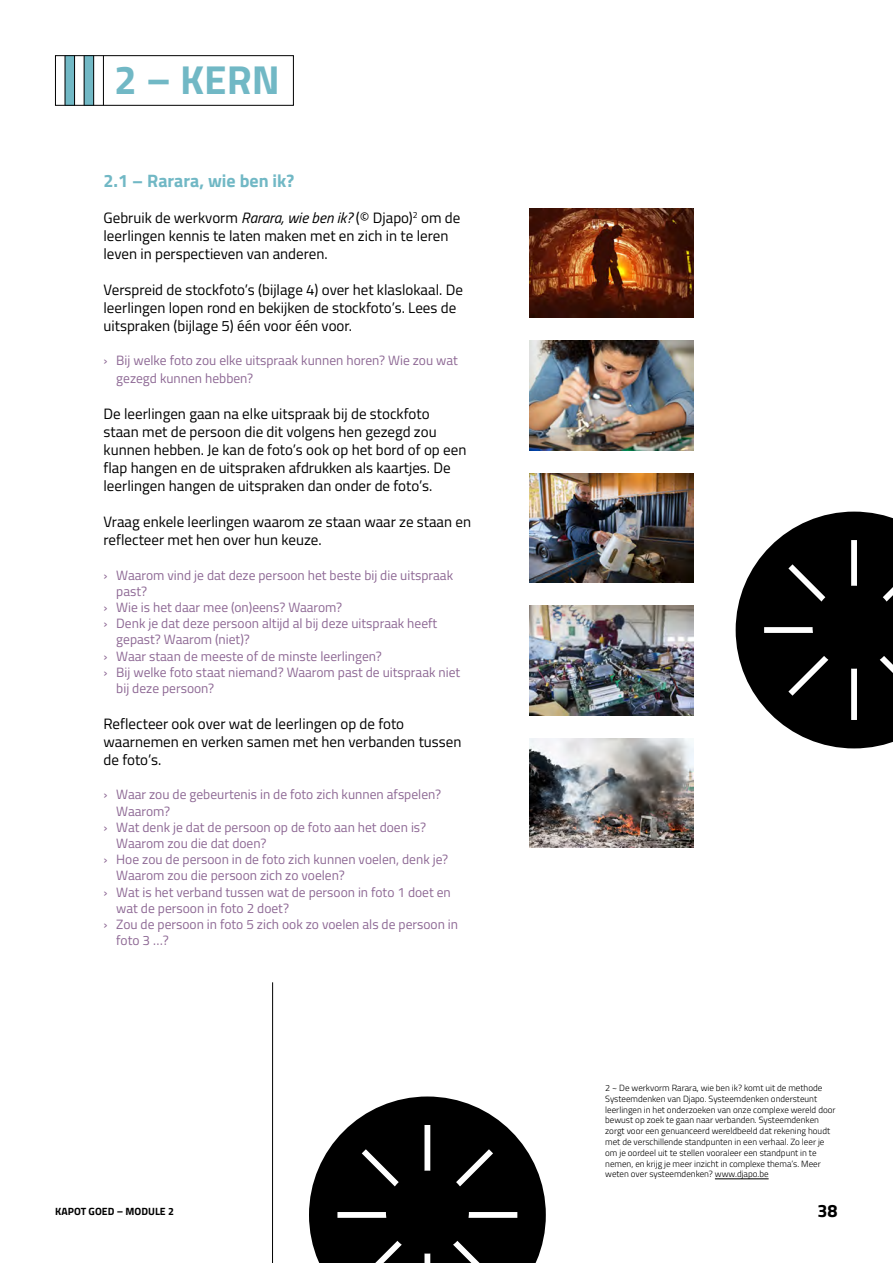
<style>
.page{position:relative;width:893px;height:1263px;background:#fff}
.page>*{position:absolute;margin:0;border:0;box-sizing:border-box;transform-origin:0 0}
.t1{font:700 40.5px "Titillium Web";color:#71b8c5}
.t2{font:700 18px "Titillium Web";color:#71b8c5}
.t3{font:700 18px "Titillium Web";color:#000}
.t4{font:15px/18px "Titillium Web";color:#000}
.t5{font:13.5px/18px "Titillium Web";color:#8e6995}
.t6{font:700 10.5px "Titillium Web";color:#000}
.t7{font:300 9px/10.8px "Titillium Web";color:#000}
.s1{font-style:italic}
</style>
<div class="page">
<div style="left:84px;top:55px;width:10px;height:50px;background:#71b8c5"></div>
<div style="left:65px;top:55px;width:10px;height:50px;background:#71b8c5"></div>
<div style="left:55px;top:55px;width:239px;height:51px;border:1px solid #000"></div>
<hr style="left:65px;top:56px;width:1px;height:49px;background:#000">
<hr style="left:74px;top:56px;width:1px;height:49px;background:#000">
<hr style="left:84px;top:56px;width:1px;height:49px;background:#000">
<hr style="left:93px;top:56px;width:1px;height:49px;background:#000">
<hr style="left:103px;top:56px;width:1px;height:49px;background:#000">
<hr style="left:715px;top:1178px;width:54px;height:1px;background:#000">
<img style="left:529px;top:208px;width:164px;height:110px">
<img style="left:529px;top:341px;width:164px;height:109px">
<img style="left:529px;top:606px;width:164px;height:109px">
<img style="left:529px;top:473px;width:164px;height:110px">
<img style="left:529px;top:738px;width:164px;height:110px">
<hr style="left:272px;top:982px;width:1px;height:281px;background:#000">
<svg style="left:736px;top:512px;width:157px;height:236px"></svg>
<svg style="left:309px;top:1096px;width:237px;height:167px"></svg>
<h1 class="t1" style="left:114px;top:49px;width:167px">2 – KERN</h1>
<h2 class="t2" style="left:104px;top:167px;width:192px">2.1 – Rarara, wie ben ik?</h2>
<p class="t4" style="left:104px;top:208px;width:358px">Gebruik de werkvorm <span class="s1">Rarara, wie ben ik?</span> (© Djapo)<sup>2</sup> om de leerlingen kennis te laten maken met en zich in te leren leven in perspectieven van anderen.</p>
<p class="t4" style="left:104px;top:280px;width:361px">Verspreid de stockfoto’s (bijlage 4) over het klaslokaal. De leerlingen lopen rond en bekijken de stockfoto’s. Lees de uitspraken (bijlage 5) één voor één voor.</p>
<p class="t5" style="left:116px;top:351px;width:343px;text-indent:-13px">› Bij welke foto zou elke uitspraak kunnen horen? Wie zou wat gezegd kunnen hebben?</p>
<p class="t4" style="left:104px;top:404px;width:364px">De leerlingen gaan na elke uitspraak bij de stockfoto staan met de persoon die dit volgens hen gezegd zou kunnen hebben. Je kan de foto’s ook op het bord of op een flap hangen en de uitspraken afdrukken als kaartjes. De leerlingen hangen de uitspraken dan onder de foto’s.</p>
<p class="t4" style="left:104px;top:512px;width:369px">Vraag enkele leerlingen waarom ze staan waar ze staan en reflecteer met hen over hun keuze.</p>
<p class="t5" style="left:104px;top:565px;width:351px">› Waarom vind je dat deze persoon het beste bij die uitspraak</p>
<p class="t5" style="left:116px;top:581px;width:32px">past?</p>
<p class="t5" style="left:104px;top:598px;width:240px">› Wie is het daar mee (on)eens? Waarom?</p>
<p class="t5" style="left:104px;top:614px;width:335px">› Denk je dat deze persoon altijd al bij deze uitspraak heeft</p>
<p class="t5" style="left:116px;top:630px;width:135px">gepast? Waarom (niet)?</p>
<p class="t5" style="left:104px;top:646px;width:280px">› Waar staan de meeste of de minste leerlingen?</p>
<p class="t5" style="left:104px;top:662px;width:358px">› Bij welke foto staat niemand? Waarom past de uitspraak niet</p>
<p class="t5" style="left:116px;top:679px;width:99px">bij deze persoon?</p>
<p class="t4" style="left:104px;top:714px;width:359px">Reflecteer ook over wat de leerlingen op de foto waarnemen en verken samen met hen verbanden tussen de foto’s.</p>
<p class="t5" style="left:104px;top:785px;width:339px">› Waar zou de gebeurtenis in de foto zich kunnen afspelen?</p>
<p class="t5" style="left:116px;top:801px;width:55px">Waarom?</p>
<p class="t5" style="left:104px;top:817px;width:324px">› Wat denk je dat de persoon op de foto aan het doen is?</p>
<p class="t5" style="left:116px;top:833px;width:152px">Waarom zou die dat doen?</p>
<p class="t5" style="left:104px;top:850px;width:346px">› Hoe zou de persoon in de foto zich kunnen voelen, denk je?</p>
<p class="t5" style="left:116px;top:866px;width:230px">Waarom zou die persoon zich zo voelen?</p>
<p class="t5" style="left:104px;top:882px;width:349px">› Wat is het verband tussen wat de persoon in foto 1 doet en</p>
<p class="t5" style="left:116px;top:898px;width:174px">wat de persoon in foto 2 doet?</p>
<p class="t5" style="left:104px;top:914px;width:356px">› Zou de persoon in foto 5 zich ook zo voelen als de persoon in</p>
<p class="t5" style="left:116px;top:931px;width:54px">foto 3 …?</p>
<p class="t7" style="left:605px;top:1082px;width:232px">2 ~ De werkvorm Rarara, wie ben ik? komt uit de methode Systeemdenken van Djapo. Systeemdenken ondersteunt leerlingen in het onderzoeken van onze complexe wereld door bewust op zoek te gaan naar verbanden. Systeemdenken zorgt voor een genuanceerd wereldbeeld dat rekening houdt met de verschillende standpunten in een verhaal. Zo leer je om je oordeel uit te stellen vooraleer een standpunt in te nemen, en krijg je meer inzicht in complexe thema’s. Meer weten over systeemdenken? www.djapo.be</p>
<p class="t6" style="left:55px;top:1203px;width:120px">KAPOT GOED – MODULE 2</p>
<h2 class="t3" style="left:817px;top:1197px;width:22px">38</h2>
</div>
